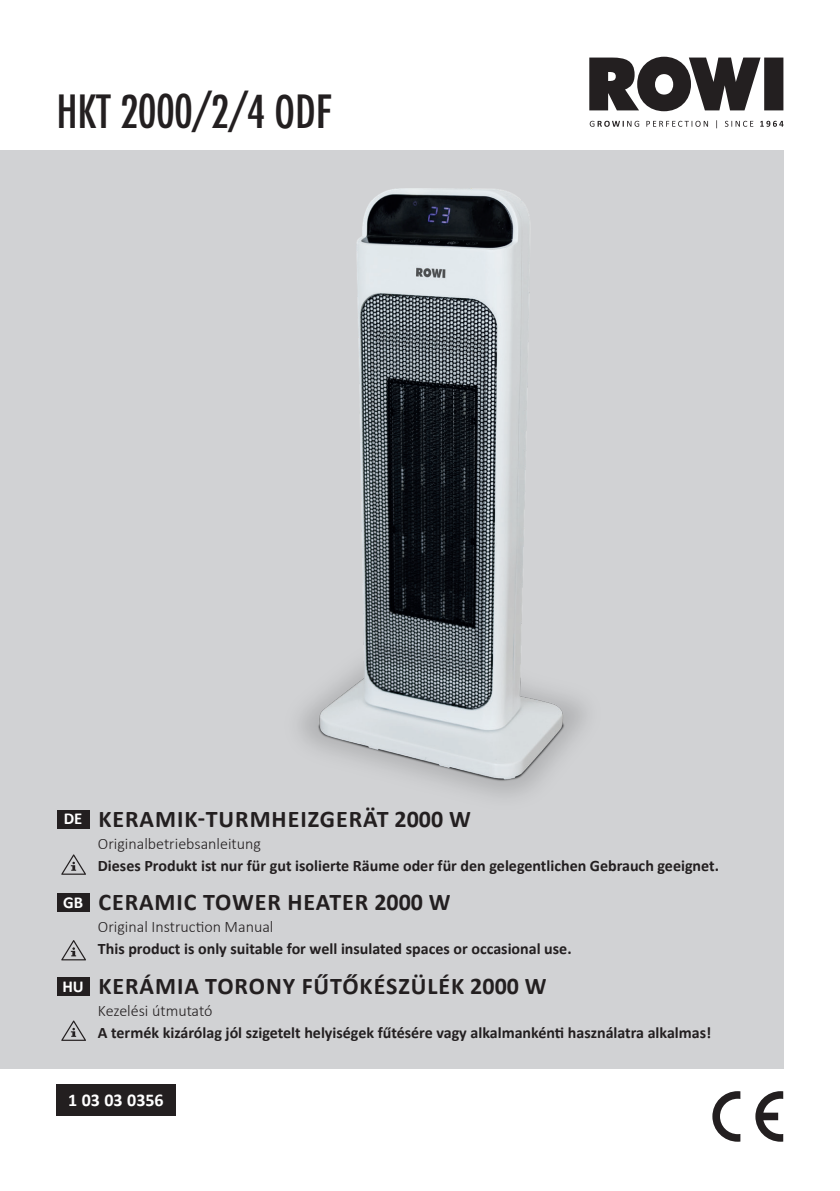
<style>
.page{position:relative;width:840px;height:1191px;background:#fff}
.page>*{position:absolute;margin:0;border:0;box-sizing:border-box;transform-origin:0 0}
.t1{font:condensed 44.4px "Futura";color:#231f20}
.t2{font:700 24px "Calibri";letter-spacing:.04em;color:#231f20}
.t3{font:700 18px "Calibri";color:#fff}
.t4{font:700 16.6px "Calibri";color:#fff}
.t5{font:700 16px "Calibri";color:#231f20}
.t6{font:300 16px "Calibri";color:#231f20}
</style>
<div class="page">
<div style="left:0;top:150px;width:782px;height:919px;background:#d1d2d4"></div>
<div style="left:57px;top:1084px;width:119px;height:32px;background:#231f20"></div>
<svg style="left:589px;top:57px;width:194px;height:54px"></svg>
<svg style="left:589px;top:121px;width:50px;height:6px"></svg>
<svg style="left:646px;top:121px;width:61px;height:6px"></svg>
<svg style="left:725px;top:121px;width:28px;height:6px"></svg>
<svg style="left:760px;top:121px;width:23px;height:6px"></svg>
<svg style="left:755px;top:1091px;width:27px;height:50px"></svg>
<svg style="left:712px;top:1091px;width:28px;height:50px"></svg>
<img style="left:301px;top:188px;width:284px;height:607px">
<svg style="left:61px;top:854px;width:25px;height:20px"></svg>
<svg style="left:61px;top:940px;width:25px;height:20px"></svg>
<svg style="left:61px;top:1020px;width:25px;height:20px"></svg>
<div style="left:57px;top:810px;width:32px;height:18px;background:#231f20"></div>
<div style="left:57px;top:893px;width:32px;height:18px;background:#231f20"></div>
<div style="left:57px;top:977px;width:32px;height:19px;background:#231f20"></div>
<h1 class="t1" style="left:57px;top:84px;width:276px">HKT 2000/2/4 ODF</h1>
<p class="t4" style="left:64px;top:807px;width:20px">DE</p>
<p class="t4" style="left:63px;top:890px;width:21px">GB</p>
<p class="t4" style="left:62px;top:975px;width:23px">HU</p>
<h2 class="t2" style="left:98px;top:802px;width:374px">KERAMIK-TURMHEIZGERÄT 2000 W</h2>
<p class="t6" style="left:98px;top:833px;width:164px">Originalbetriebsanleitung</p>
<p class="t5" style="left:98px;top:854px;width:622px">Dieses Produkt ist nur für gut isolierte Räume oder für den gelegentlichen Gebrauch geeignet.</p>
<h2 class="t2" style="left:98px;top:885px;width:353px">CERAMIC TOWER HEATER 2000 W</h2>
<p class="t6" style="left:98px;top:917px;width:177px">Original Instruction Manual</p>
<p class="t5" style="left:98px;top:937px;width:475px">This product is only suitable for well insulated spaces or occasional use.</p>
<h2 class="t2" style="left:98px;top:968px;width:449px">KERÁMIA TORONY FŰTŐKÉSZÜLÉK 2000 W</h2>
<p class="t6" style="left:98px;top:1000px;width:116px">Kezelési útmutató</p>
<p class="t5" style="left:98px;top:1021px;width:614px">A termék kizárólag jól szigetelt helyiségek fűtésére vagy alkalmankénti használatra alkalmas!</p>
<p class="t3" style="left:68px;top:1087px;width:97px">1 03 03 0356</p>
</div>
